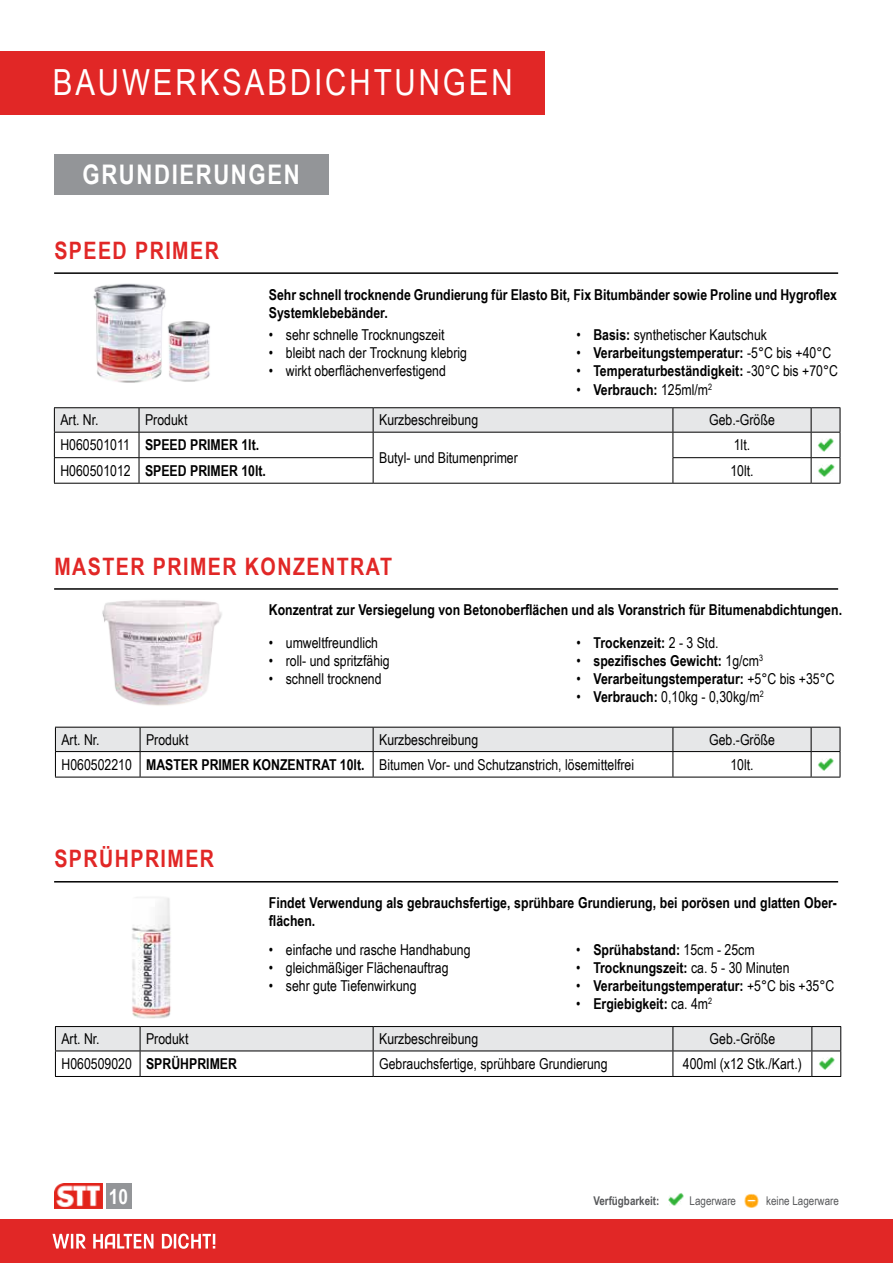
<style>
.page{position:relative;width:893px;height:1263px;background:#fff}
.page>*{position:absolute;margin:0;border:0;box-sizing:border-box;transform-origin:0 0}
.t1{font:36px "Arial Narrow";letter-spacing:.08em;color:#fff}
.t2{font:700 27px "Arial Narrow";color:#fff}
.t3{font:700 24px "Arial Narrow";letter-spacing:.06em;color:#e12726}
.t4{font:700 21px "Arial Narrow";color:#fff}
.t5{font:15px "Arial Narrow";color:#000}
.t6{font:700 15px/18px "Arial Narrow";color:#000}
.t7{font:12px "Arial Narrow";color:#58595b}
.t8{font:700 12px "Arial Narrow";color:#58595b}
.s1{font-weight:700}
.s2{font-weight:400}
</style>
<div class="page">
<div style="left:0;top:1219px;width:893px;height:44px;background:#e12726"></div>
<svg style="left:52px;top:1233px;width:163px;height:16px"></svg>
<img style="left:54px;top:1183px;width:48px;height:26px">
<div style="left:106px;top:1183px;width:25px;height:26px;background:#939598"></div>
<img style="left:668px;top:1193px;width:16px;height:13px">
<img style="left:744px;top:1193px;width:15px;height:15px">
<div style="left:0;top:51px;width:544px;height:63px;background:#e12726"></div>
<div style="left:54px;top:154px;width:274px;height:41px;background:#939598"></div>
<hr style="left:54px;top:272px;width:784px;height:2px;background:#000">
<img style="left:174px;top:321px;width:36px;height:61px">
<img style="left:83px;top:272px;width:91px;height:111px">
<svg style="left:54px;top:407px;width:787px;height:77px"></svg>
<img style="left:817px;top:438px;width:19px;height:13px">
<img style="left:817px;top:464px;width:19px;height:13px">
<hr style="left:54px;top:588px;width:784px;height:2px;background:#000">
<img style="left:65px;top:588px;width:188px;height:118px">
<svg style="left:55px;top:727px;width:786px;height:51px"></svg>
<img style="left:817px;top:758px;width:19px;height:13px">
<hr style="left:54px;top:881px;width:784px;height:1px;background:#000">
<svg style="left:55px;top:1026px;width:786px;height:51px"></svg>
<img style="left:818px;top:1057px;width:19px;height:13px">
<img style="left:105px;top:882px;width:85px;height:137px">
<h1 class="t1" style="left:53px;top:56px;width:461px">BAUWERKSABDICHTUNGEN</h1>
<h2 class="t2" style="left:83px;top:154px;width:18px">GRUNDIERUNGEN</h2>
<h3 class="t3" style="left:54px;top:232px;width:44px">SPEED</h3>
<h3 class="t3" style="left:135px;top:232px;width:70px">PRIMER</h3>
<p class="t6" style="left:269px;top:285px;width:570px">Sehr schnell trocknende Grundierung für Elasto Bit, Fix Bitumbänder sowie Proline und Hygroflex<br>Systemklebebänder.</p>
<p class="t5" style="left:576px;top:324px;width:192px">• <span class="s1">Basis:</span> synthetischer Kautschuk</p>
<p class="t6" style="left:576px;top:343px;width:256px"><span class="s2">•</span> Verarbeitungstemperatur: <span class="s2">-5°C bis +40°C</span></p>
<p class="t6" style="left:576px;top:361px;width:263px"><span class="s2">•</span> Temperaturbeständigkeit: <span class="s2">-30°C bis +70°C</span></p>
<p class="t6" style="left:576px;top:379px;width:137px"><span class="s2">•</span> Verbrauch: <span class="s2">125ml/m</span><sup>2</sup></p>
<p class="t5" style="left:269px;top:324px;width:177px">• sehr schnelle Trocknungszeit</p>
<p class="t5" style="left:269px;top:342px;width:200px">• bleibt nach der Trocknung klebrig</p>
<p class="t5" style="left:269px;top:360px;width:178px">• wirkt oberflächenverfestigend</p>
<p class="t5" style="left:60px;top:409px;width:40px">Art. Nr.</p>
<p class="t5" style="left:145px;top:409px;width:44px">Produkt</p>
<p class="t5" style="left:379px;top:409px;width:101px">Kurzbeschreibung</p>
<p class="t5" style="left:709px;top:409px;width:67px">Geb.-Größe</p>
<p class="t5" style="left:60px;top:434px;width:110px">H060501011 <span class="s1">SPEED</span></p>
<p class="t6" style="left:190px;top:435px;width:71px">PRIMER 1lt.</p>
<p class="t5" style="left:379px;top:447px;width:140px">Butyl- und Bitumenprimer</p>
<p class="t5" style="left:734px;top:434px;width:18px">1lt.</p>
<p class="t5" style="left:60px;top:460px;width:110px">H060501012 <span class="s1">SPEED</span></p>
<p class="t6" style="left:190px;top:461px;width:77px">PRIMER 10lt.</p>
<p class="t5" style="left:730px;top:460px;width:25px">10lt.</p>
<h3 class="t3" style="left:54px;top:548px;width:34px">MASTER</h3>
<h3 class="t3" style="left:153px;top:548px;width:169px">PRIMER KONZENTRAT</h3>
<p class="t6" style="left:269px;top:600px;width:575px">Konzentrat zur Versiegelung von Betonoberflächen und als Voranstrich für Bitumenabdichtungen.</p>
<p class="t6" style="left:576px;top:633px;width:144px"><span class="s2">•</span> Trockenzeit: <span class="s2">2 - 3 Std.</span></p>
<p class="t6" style="left:576px;top:651px;width:188px"><span class="s2">•</span> spezifisches Gewicht: <span class="s2">1g/cm</span><sup>3</sup></p>
<p class="t6" style="left:576px;top:669px;width:259px"><span class="s2">•</span> Verarbeitungstemperatur: <span class="s2">+5°C bis +35°C</span></p>
<p class="t5" style="left:576px;top:685px;width:189px">• <span class="s1">Verbrauch:</span> 0,10kg - 0,30kg/m<sup>2</sup></p>
<p class="t5" style="left:61px;top:728px;width:40px">Art. Nr.</p>
<p class="t5" style="left:146px;top:728px;width:44px">Produkt</p>
<p class="t5" style="left:379px;top:728px;width:101px">Kurzbeschreibung</p>
<p class="t5" style="left:709px;top:728px;width:67px">Geb.-Größe</p>
<p class="t5" style="left:61px;top:753px;width:105px">H060502210 <span class="s1">MASTER</span></p>
<p class="t6" style="left:201px;top:755px;width:96px">PRIMER KONZENTRAT</p>
<p class="t5" style="left:340px;top:753px;width:296px"><span class="s1">10lt.</span> Bitumen Vor- und Schutzanstrich, lösemittelfrei</p>
<p class="t5" style="left:730px;top:753px;width:25px">10lt.</p>
<p class="t5" style="left:269px;top:631px;width:111px">• umweltfreundlich</p>
<p class="t5" style="left:269px;top:649px;width:122px">• roll- und spritzfähig</p>
<p class="t5" style="left:269px;top:667px;width:114px">• schnell trocknend</p>
<h3 class="t3" style="left:54px;top:841px;width:146px">SPRÜHPRIMER</h3>
<p class="t6" style="left:269px;top:893px;width:570px">Findet Verwendung als gebrauchsfertige, sprühbare Grundierung, bei porösen und glatten Ober&shy;flächen.</p>
<p class="t5" style="left:269px;top:938px;width:203px">• einfache und rasche Handhabung</p>
<p class="t5" style="left:269px;top:956px;width:181px">• gleichmäßiger Flächenauftrag</p>
<p class="t5" style="left:269px;top:974px;width:149px">• sehr gute Tiefenwirkung</p>
<p class="t6" style="left:576px;top:940px;width:180px"><span class="s2">•</span> Sprühabstand: <span class="s2">15cm - 25cm</span></p>
<p class="t5" style="left:576px;top:956px;width:215px">• <span class="s1">Trocknungszeit:</span> ca. 5 - 30 Minuten</p>
<p class="t6" style="left:576px;top:976px;width:259px"><span class="s2">•</span> Verarbeitungstemperatur: <span class="s2">+5°C bis +35°C</span></p>
<p class="t6" style="left:576px;top:994px;width:137px"><span class="s2">•</span> Ergiebigkeit: <span class="s2">ca. 4m</span><sup>2</sup></p>
<p class="t5" style="left:61px;top:1028px;width:40px">Art. Nr.</p>
<p class="t5" style="left:146px;top:1028px;width:44px">Produkt</p>
<p class="t5" style="left:379px;top:1028px;width:101px">Kurzbeschreibung</p>
<p class="t5" style="left:710px;top:1028px;width:67px">Geb.-Größe</p>
<p class="t6" style="left:61px;top:1054px;width:168px"><span class="s2">H060509020</span> SPRÜHPRIMER</p>
<p class="t5" style="left:379px;top:1053px;width:230px">Gebrauchsfertige, sprühbare Grundierung</p>
<p class="t5" style="left:683px;top:1053px;width:120px">400ml (x12 Stk./Kart.)</p>
<h3 class="t4" style="left:109px;top:1180px;width:21px">10</h3>
<p class="t8" style="left:593px;top:1191px;width:68px">Verfügbarkeit:</p>
<p class="t7" style="left:690px;top:1191px;width:48px">Lagerware</p>
<p class="t7" style="left:766px;top:1191px;width:74px">keine Lagerware</p>
</div>
